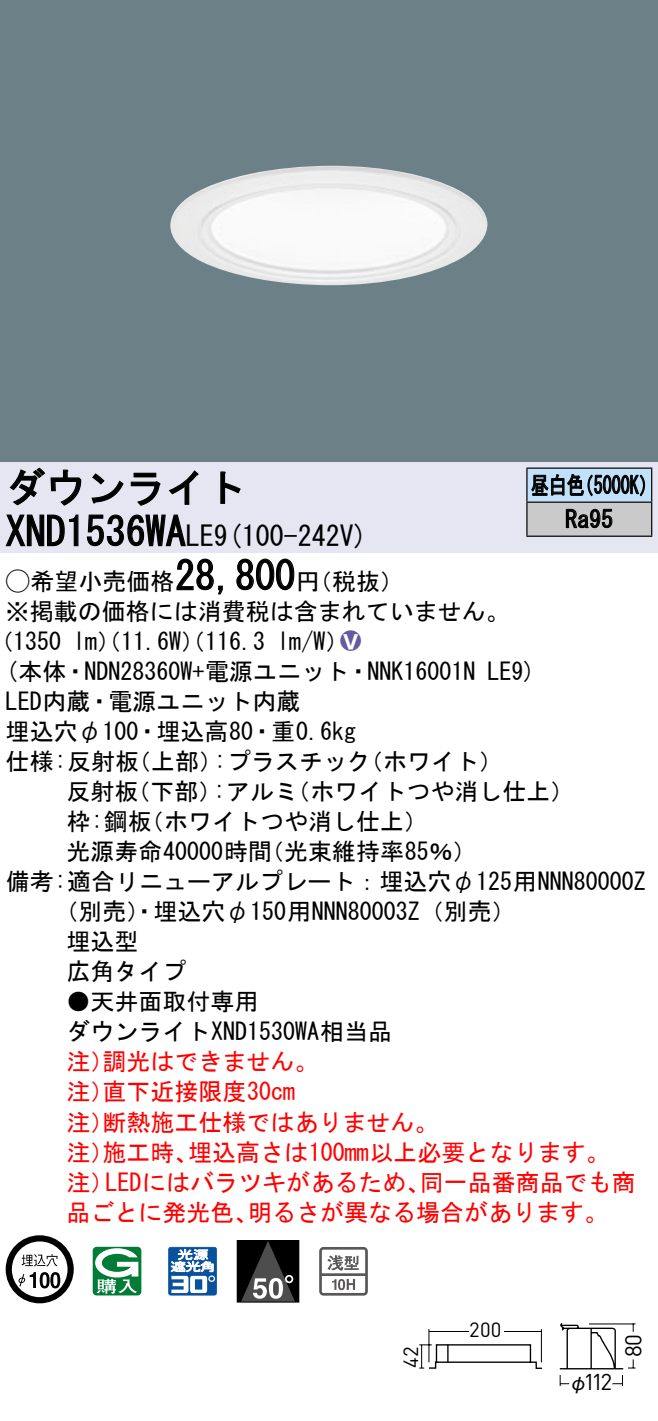
<style>
.page{position:relative;width:658px;height:1421px;background:#fff}
.page>*{position:absolute;margin:0;border:0;box-sizing:border-box;transform-origin:0 0}
.t1{font:40px "MS Gothic";color:#000}
.t2{font:28px "MS Gothic";color:#000}
.t3{font:24px/30.4px "MS Gothic";color:#000}
.t4{font:24px/30px "MS Gothic";color:#f00}
.t5{font:24px/34px "MS Gothic";color:#000;scale:.75 1}
.t6{font:24px "Ford Classification 1";color:#635aa0}
.t7{font:22.8px "DINOT";color:#000}
.t8{font:20.4px "DINOT";color:#000}
.t9{font:20px "Gothic BBB Pro Medium 90 pv RKSJ H";color:#000}
.s1{font-size:28px}
.s2{font-family:"Ford Classification 1"}
.s3{color:#fff}
</style>
<div class="page">
<div style="left:0;top:0;width:658px;height:462px;background:#6c8087"></div>
<img style="left:170px;top:166px;width:318px;height:119px">
<div style="left:0;top:462px;width:658px;height:90px;background:#e6e5f2"></div>
<svg style="left:9px;top:467px;width:73px;height:39px"></svg>
<svg style="left:91px;top:473px;width:33px;height:30px"></svg>
<svg style="left:130px;top:472px;width:30px;height:34px"></svg>
<svg style="left:168px;top:470px;width:30px;height:35px"></svg>
<svg style="left:220px;top:471px;width:21px;height:33px"></svg>
<svg style="left:5px;top:514px;width:74px;height:32px"></svg>
<svg style="left:86px;top:514px;width:100px;height:33px"></svg>
<svg style="left:176px;top:558px;width:47px;height:37px"></svg>
<svg style="left:236px;top:558px;width:59px;height:32px"></svg>
<svg style="left:6px;top:1235px;width:68px;height:68px"></svg>
<svg style="left:40px;top:1271px;width:10px;height:17px"></svg>
<svg style="left:50px;top:1271px;width:10px;height:17px"></svg>
<svg style="left:93px;top:1246px;width:48px;height:49px"></svg>
<svg style="left:168px;top:1246px;width:49px;height:49px"></svg>
<div style="left:237px;top:1240px;width:62px;height:61px;background:#000"></div>
<svg style="left:242px;top:1241px;width:52px;height:59px"></svg>
<div style="left:237px;top:1239px;width:62px;height:63px;border:1px solid #000"></div>
<svg style="left:319px;top:1247px;width:49px;height:48px"></svg>
<div style="left:527px;top:468px;width:124px;height:34px;background:#c1e1fa"></div>
<div style="left:527px;top:502px;width:124px;height:34px;background:#cacaca"></div>
<hr style="left:526px;top:467px;width:126px;height:2px;background:#000">
<hr style="left:526px;top:468px;width:1px;height:33px;background:#000">
<hr style="left:651px;top:468px;width:1px;height:33px;background:#000">
<hr style="left:526px;top:501px;width:126px;height:2px;background:#000">
<hr style="left:526px;top:502px;width:1px;height:33px;background:#000">
<hr style="left:651px;top:502px;width:1px;height:33px;background:#000">
<hr style="left:526px;top:535px;width:126px;height:2px;background:#000">
<svg style="left:531px;top:474px;width:114px;height:23px"></svg>
<svg style="left:565px;top:508px;width:47px;height:20px"></svg>
<svg style="left:559px;top:1323px;width:77px;height:64px"></svg>
<svg style="left:419px;top:1329px;width:123px;height:40px"></svg>
<h1 class="t1" style="left:6px;top:467px;width:242px">ダウンライト</h1>
<p class="t2" style="left:214px;top:522px;width:155px">(9 100-242 (V</p>
<h1 class="t1" style="left:6px;top:511px;width:210px">XND1536WA<span class="s1">LE</span></h1>
<h1 class="t1" style="left:175px;top:555px;width:121px">28,800</h1>
<p class="t3" style="left:6px;top:566px;width:505px"><span class="s2">A</span>希望小売価格<br>※掲載の価格には消費税は含まれていません。</p>
<p class="t6" style="left:340px;top:629px;width:22px">2<span class="s3">8</span></p>
<p class="t3" style="left:296px;top:566px;width:109px">（円税抜(</p>
<p class="t3" style="left:277px;top:626px;width:73px">l m (W/</p>
<p class="t3" style="left:-11px;top:626px;width:74px">（1350</p>
<p class="t3" style="left:73px;top:626px;width:193px">lm）（11.6 ）（W 116.3</p>
<p class="t5" style="left:565px;top:468px;width:65px;text-indent:-34px">昼白色<br>Ra95</p>
<p class="t5" style="left:575px;top:468px;width:109px">（5000 (K</p>
<p class="t3" style="left:6px;top:656px;width:471px">(本体・NDN28360 +W 電源ユニット・NNK16001N</p>
<p class="t3" style="left:6px;top:686px;width:296px">LED内蔵・電源ユニット内蔵</p>
<p class="t3" style="left:6px;top:716px;width:352px">埋込穴φ100・埋込高80・重0.6kg</p>
<p class="t3" style="left:359px;top:746px;width:145px">（ホワイト(</p>
<p class="t3" style="left:487px;top:656px;width:50px">LE (9</p>
<p class="t3" style="left:214px;top:746px;width:158px">:プラスチック</p>
<p class="t3" style="left:6px;top:746px;width:135px">仕様:反射板</p>
<p class="t3" style="left:127px;top:746px;width:97px">（上部）</p>
<p class="t3" style="left:66px;top:776px;width:73px">反射板</p>
<p class="t3" style="left:126px;top:776px;width:97px">（下部）</p>
<p class="t3" style="left:213px;top:776px;width:86px">:アルミ</p>
<p class="t3" style="left:286px;top:776px;width:289px">（ホワイトつや消し仕上(</p>
<p class="t3" style="left:66px;top:806px;width:87px">枠:鋼板</p>
<p class="t3" style="left:140px;top:806px;width:289px">（ホワイトつや消し仕上(</p>
<p class="t3" style="left:66px;top:836px;width:207px">光源寿命40000時間</p>
<p class="t3" style="left:6px;top:866px;width:641px">備考:適合リニューアルプレート：埋込穴φ125用NNN80000Z</p>
<p class="t3" style="left:54px;top:896px;width:463px">（別売）・埋込穴φ150用NNN80003 （Z 別売(</p>
<p class="t3" style="left:66px;top:926px;width:74px">埋込型</p>
<p class="t3" style="left:66px;top:956px;width:121px">広角タイプ</p>
<p class="t3" style="left:66px;top:986px;width:327px">●天井面取付専用<br>ダウンライトXND1530WA相当品</p>
<p class="t4" style="left:102px;top:1046px;width:217px">調光はできません。</p>
<p class="t3" style="left:260px;top:836px;width:218px">（光束維持率85％(</p>
<p class="t4" style="left:102px;top:1046px;width:194px;text-indent:-36px">注）<br>直下近接限度30cm</p>
<p class="t4" style="left:102px;top:1076px;width:337px;text-indent:-36px">注）<br>断熱施工仕様ではありません。</p>
<p class="t4" style="left:66px;top:1106px;width:49px">注）</p>
<p class="t4" style="left:188px;top:1136px;width:423px">埋込高さは100mm以上必要となります。</p>
<p class="t4" style="left:102px;top:1136px;width:97px">施工時、</p>
<p class="t4" style="left:66px;top:1136px;width:49px">注）</p>
<p class="t4" style="left:66px;top:1166px;width:49px">注）</p>
<p class="t4" style="left:105px;top:1166px;width:326px">LEDにはバラツキがあるため、</p>
<p class="t4" style="left:420px;top:1166px;width:217px">同一品番商品でも商</p>
<p class="t4" style="left:66px;top:1196px;width:194px">品ごとに発光色、</p>
<p class="t4" style="left:248px;top:1196px;width:362px">明るさが異なる場合があります。</p>
<p class="t8" style="left:397px;top:1367px;width:23px;rotate:-90deg">42</p>
<p class="t8" style="left:469px;top:1315px;width:34px">200</p>
<p class="t7" style="left:583px;top:1366px;width:30px">112</p>
<p class="t9" style="left:568px;top:1365px;width:21px">φ</p>
<p class="t7" style="left:617px;top:1357px;width:25px;rotate:-90deg">80</p>
</div>
